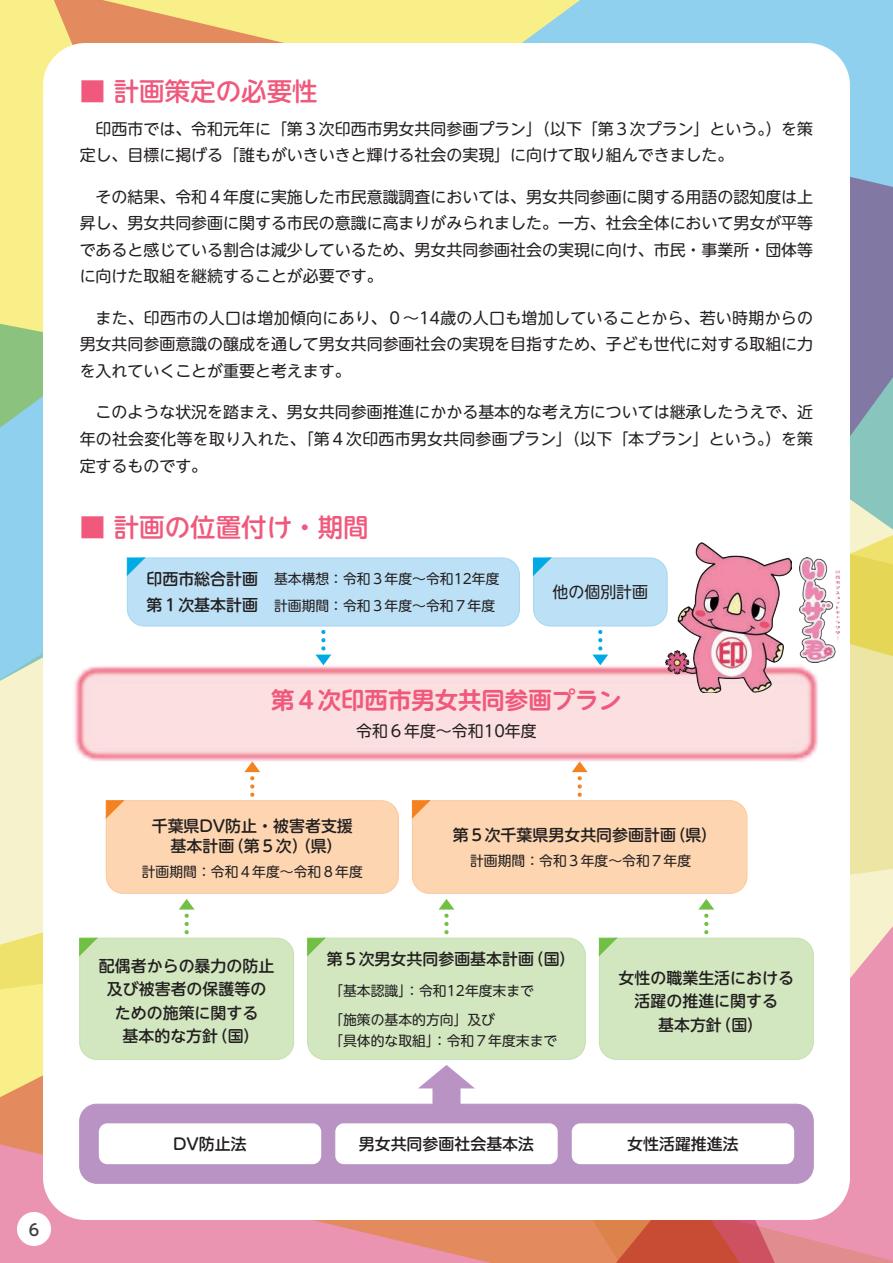
<style>
.page{position:relative;width:893px;height:1263px;background:#fff}
.page>*{position:absolute;margin:0;border:0;box-sizing:border-box;transform-origin:0 0}
.t1{font:500 25.5px "UD Shin M Go Pro";color:#f0597c}
.t2{font:700 23.4px "UD Shin M Go Pro De";color:#f0597c}
.t3{font:15.9px/26.5px "UD Shin M Go Pro";color:#231f20;text-align:justify}
.t4{font:500 15.9px/23.4px "UD Shin M Go Pro";color:#231f20;text-align:center}
.t5{font:500 15.9px "UD Shin M Go Pro";color:#3e3e3f}
.t6{font:13.8px/29.7px "UD Shin M Go Pro";color:#231f20}
.s1{font-weight:500;font-size:15.9px}
</style>
<div class="page">
<div style="left:0;top:0;width:49px;height:321px;background:#f8ef88"></div>
<svg style="left:0;top:688px;width:43px;height:303px;background:#f4eeb7"></svg>
<svg style="left:781px;top:1204px;width:112px;height:59px;background:#e791a5"></svg>
<svg style="left:49px;top:0;width:844px;height:136px;background:#c3d2b1"></svg>
<svg style="left:850px;top:136px;width:43px;height:79px;background:#88abce"></svg>
<svg style="left:0;top:321px;width:43px;height:367px;background:#91cdce"></svg>
<svg style="left:0;top:1002px;width:781px;height:261px;background:#e48f84"></svg>
<svg style="left:841px;top:215px;width:52px;height:989px;background:#c9b3a7"></svg>
<div style="left:43px;top:43px;width:807px;height:1177px;background:#fff;border-radius:43px"></div>
<svg style="left:418px;top:1065px;width:57px;height:39px"></svg>
<div style="left:80px;top:938px;width:214px;height:121px;background:#d2e7c0;border-radius:17px"></div>
<div style="left:79px;top:938px;width:215px;height:122px;border:1px solid #c5e0ae;border-radius:17px"></div>
<div style="left:599px;top:938px;width:214px;height:121px;background:#d2e7c0;border-radius:17px"></div>
<div style="left:599px;top:938px;width:215px;height:122px;border:1px solid #c5e0ae;border-radius:17px"></div>
<div style="left:308px;top:938px;width:277px;height:121px;background:#d2e7c0;border-radius:17px"></div>
<div style="left:307px;top:938px;width:279px;height:122px;border:1px solid #c5e0ae;border-radius:17px"></div>
<div style="left:106px;top:801px;width:292px;height:92px;background:#fdd5b0;border-radius:17px"></div>
<div style="left:106px;top:800px;width:293px;height:94px;border:1px solid #fcc89b;border-radius:17px"></div>
<div style="left:412px;top:801px;width:335px;height:92px;background:#fdd5b0;border-radius:17px"></div>
<div style="left:412px;top:800px;width:335px;height:94px;border:1px solid #fcc89b;border-radius:17px"></div>
<img style="left:23px;top:614px;width:847px;height:198px">
<div style="left:80px;top:1104px;width:733px;height:79px;background:#b893c4;border-radius:17px"></div>
<div style="left:79px;top:1104px;width:735px;height:80px;border:1px solid #b893c4;border-radius:17px"></div>
<div style="left:99px;top:1123px;width:222px;height:41px;background:#fff;border-radius:9px"></div>
<div style="left:335px;top:1123px;width:223px;height:41px;background:#fff;border-radius:9px"></div>
<div style="left:572px;top:1123px;width:222px;height:41px;background:#fff;border-radius:9px"></div>
<svg style="left:179px;top:899px;width:15px;height:10px"></svg>
<svg style="left:185px;top:924px;width:4px;height:9px"></svg>
<svg style="left:244px;top:761px;width:16px;height:11px"></svg>
<svg style="left:250px;top:786px;width:4px;height:10px"></svg>
<div style="left:127px;top:558px;width:392px;height:68px;background:#bce0f5;border-radius:17px"></div>
<div style="left:127px;top:557px;width:393px;height:69px;border:1px solid #a6d7f3;border-radius:17px"></div>
<div style="left:533px;top:558px;width:134px;height:68px;background:#bce0f5;border-radius:17px"></div>
<div style="left:533px;top:557px;width:135px;height:69px;border:1px solid #a6d7f3;border-radius:17px"></div>
<svg style="left:315px;top:648px;width:16px;height:17px"></svg>
<svg style="left:321px;top:632px;width:5px;height:8px"></svg>
<svg style="left:592px;top:648px;width:16px;height:17px"></svg>
<svg style="left:598px;top:632px;width:4px;height:8px"></svg>
<svg style="left:572px;top:761px;width:16px;height:11px"></svg>
<svg style="left:578px;top:786px;width:4px;height:10px"></svg>
<svg style="left:439px;top:899px;width:15px;height:10px"></svg>
<svg style="left:444px;top:924px;width:5px;height:9px"></svg>
<svg style="left:699px;top:899px;width:15px;height:10px"></svg>
<svg style="left:704px;top:924px;width:4px;height:9px"></svg>
<img style="left:665px;top:542px;width:126px;height:150px">
<svg style="left:126px;top:557px;width:20px;height:19px"></svg>
<svg style="left:105px;top:800px;width:20px;height:19px"></svg>
<svg style="left:411px;top:800px;width:20px;height:19px"></svg>
<svg style="left:79px;top:937px;width:20px;height:19px"></svg>
<svg style="left:307px;top:937px;width:20px;height:19px"></svg>
<svg style="left:598px;top:937px;width:20px;height:19px"></svg>
<svg style="left:533px;top:557px;width:20px;height:19px"></svg>
<img style="left:799px;top:558px;width:40px;height:105px">
<div style="left:17px;top:1212px;width:34px;height:34px;background:#fff;border-radius:50%"></div>
<p class="t5" style="left:29px;top:1216px;width:12px">6</p>
<h1 class="t1" style="left:80px;top:71px;width:240px">■ 計画策定の必要性</h1>
<p class="t3" style="left:80px;top:114px;width:735px;text-indent:16px">印西市では、令和元年に「第３次印西市男女共同参画プラン」（以下「第３次プラン」という。）を策定し、目標に掲げる「誰もがいきいきと輝ける社会の実現」に向けて取り組んできました。</p>
<p class="t3" style="left:80px;top:182px;width:735px;text-indent:16px">その結果、令和４年度に実施した市民意識調査においては、男女共同参画に関する用語の認知度は上昇し、男女共同参画に関する市民の意識に高まりがみられました。一方、社会全体において男女が平等であると感じている割合は減少しているため、男女共同参画社会の実現に向け、市民・事業所・団体等に向けた取組を継続することが必要です。</p>
<p class="t3" style="left:80px;top:304px;width:735px;text-indent:16px">また、印西市の人口は増加傾向にあり、０～14歳の人口も増加していることから、若い時期からの男女共同参画意識の醸成を通して男女共同参画社会の実現を目指すため、子ども世代に対する取組に力を入れていくことが重要と考えます。</p>
<p class="t3" style="left:80px;top:398px;width:735px;text-indent:16px">このような状況を踏まえ、男女共同参画推進にかかる基本的な考え方については継承したうえで、近年の社会変化等を取り入れた、「第４次印西市男女共同参画プラン」（以下「本プラン」という。）を策定するものです。</p>
<h1 class="t1" style="left:80px;top:507px;width:291px">■ 計画の位置付け・期間</h1>
<p class="t6" style="left:146px;top:565px;width:355px;line-height:26.5px"><span class="s1">印西市総合計画</span> 基本構想：令和３年度～令和12年度<span class="s1">第１次基本計画</span> 計画期間：令和３年度～令和７年度</p>
<p class="t3" style="left:552px;top:578px;width:97px">他の個別計画</p>
<h2 class="t2" style="left:271px;top:681px;width:352px">第４次印西市男女共同参画プラン</h2>
<p class="t3" style="left:356px;top:716px;width:182px">令和６年度～令和10年度</p>
<p class="t4" style="left:152px;top:815px;width:203px;line-height:20.2px">千葉県DV防止・被害者支援基本計画（第５次）（県）</p>
<p class="t6" style="left:142px;top:856px;width:223px">計画期間：令和４年度～令和８年度</p>
<p class="t4" style="left:453px;top:823px;width:266px">第５次千葉県男女共同参画計画（県）</p>
<p class="t6" style="left:470px;top:845px;width:223px">計画期間：令和３年度～令和７年度</p>
<p class="t4" style="left:327px;top:946px;width:250px">第５次男女共同参画基本計画（国）</p>
<p class="t6" style="left:329px;top:975px;width:206px">「基本認識」：令和12年度末まで「施策の基本的方向」及び</p>
<p class="t6" style="left:329px;top:1025px;width:230px">「具体的な取組」：令和７年度末まで</p>
<p class="t4" style="left:99px;top:953px;width:177px">配偶者からの暴力の防止及び被害者の保護等のための施策に関する<br>基本的な方針（国）</p>
<p class="t4" style="left:619px;top:965px;width:177px">女性の職業生活における活躍の推進に関する<br>基本方針（国）</p>
<p class="t4" style="left:173px;top:1131px;width:75px">DV防止法</p>
<p class="t4" style="left:359px;top:1131px;width:177px">男女共同参画社会基本法</p>
<p class="t4" style="left:627px;top:1131px;width:113px">女性活躍推進法</p>
</div>
